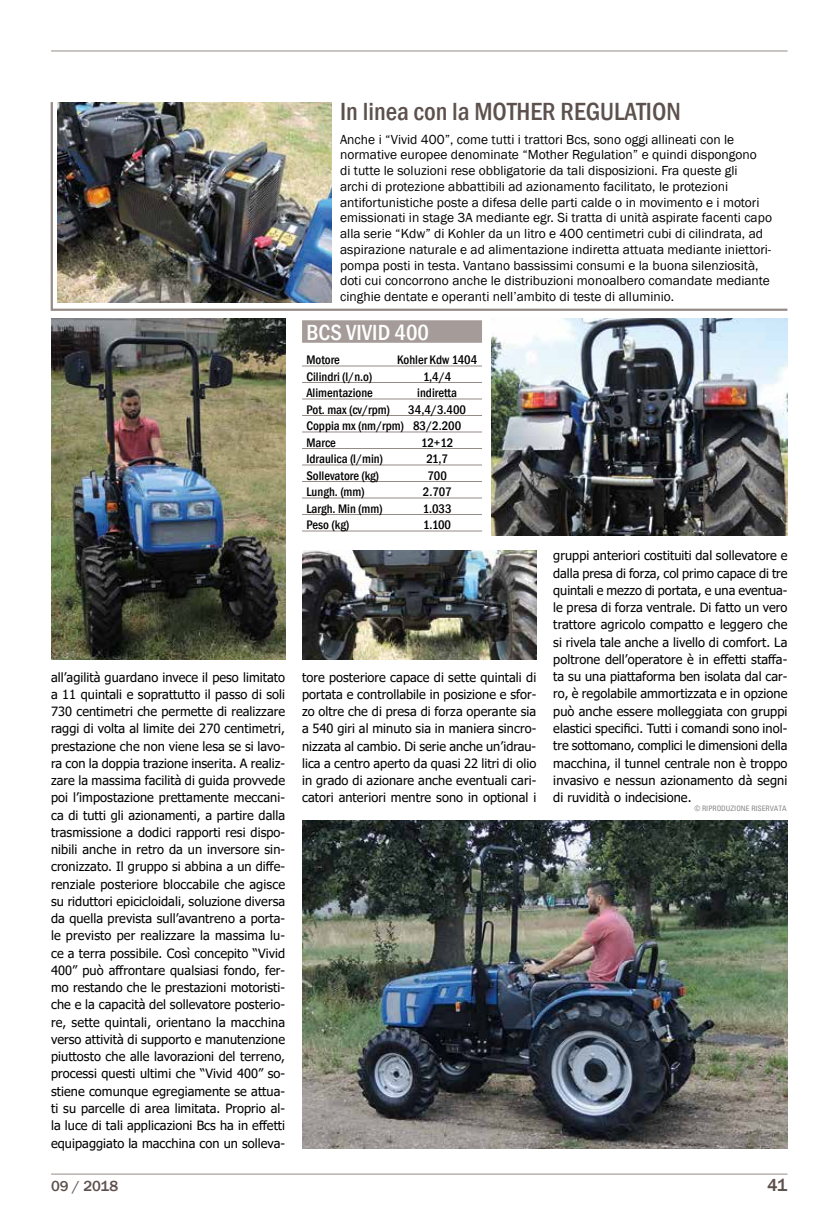
<style>
.page{position:relative;width:830px;height:1212px;background:#fff}
.page>*{position:absolute;margin:0;border:0;box-sizing:border-box;transform-origin:0 0}
.t1{font:500 condensed 25.5px "Franklin Gothic";color:#5d514d}
.t2{font:500 condensed 22.5px "Franklin Gothic";color:#fff}
.t3{font:500 18px "Franklin Gothic";color:#5d514d}
.t4{font:500 15px "Franklin Gothic";color:#5d514d}
.t5{font:13.5px/15.8px "Franklin Gothic";color:#000}
.t6{font:12.75px/17.2px "Tahoma";letter-spacing:.005em;color:#000;text-align:justify}
.t7{font:500 condensed 12.75px/16.5px "Franklin Gothic";color:#000}
.t8{font:condensed 7.5px "Univers";color:#878787}
</style>
<div class="page">
<hr style="left:51px;top:51px;width:736px;height:1px;background:#958b87">
<hr style="left:51px;top:1174px;width:736px;height:1px;background:#958b87">
<svg style="left:50px;top:102px;width:738px;height:209px"></svg>
<div style="left:302px;top:320px;width:180px;height:23px;background:#a59c99"></div>
<hr style="left:302px;top:366px;width:180px;height:1px;background:#958b87">
<hr style="left:302px;top:382px;width:180px;height:1px;background:#958b87">
<hr style="left:302px;top:399px;width:180px;height:1px;background:#958b87">
<hr style="left:302px;top:415px;width:180px;height:1px;background:#958b87">
<hr style="left:302px;top:432px;width:180px;height:1px;background:#958b87">
<hr style="left:302px;top:448px;width:180px;height:1px;background:#958b87">
<hr style="left:302px;top:465px;width:180px;height:1px;background:#958b87">
<hr style="left:302px;top:481px;width:180px;height:1px;background:#958b87">
<hr style="left:302px;top:498px;width:180px;height:1px;background:#958b87">
<hr style="left:302px;top:514px;width:180px;height:1px;background:#958b87">
<hr style="left:302px;top:531px;width:180px;height:1px;background:#958b87">
<img style="left:57px;top:102px;width:274px;height:201px">
<img style="left:302px;top:821px;width:485px;height:327px">
<img style="left:51px;top:318px;width:234px;height:341px">
<img style="left:302px;top:551px;width:234px;height:108px">
<img style="left:491px;top:319px;width:296px;height:216px">
<p class="t1" style="left:340px;top:95px;width:342px">In linea con la MOTHER REGULATION</p>
<p class="t5" style="left:340px;top:131px;width:433px">Anche i “Vivid 400”, come tutti i trattori Bcs, sono oggi allineati con le normative europee denominate “Mother Regulation” e quindi dispongono<br>di tutte le soluzioni rese obbligatorie da tali disposizioni. Fra queste gli<br>archi di protezione abbattibili ad azionamento facilitato, le protezioni antifortunistiche poste a difesa delle parti calde o in movimento e i motori emissionati in stage 3A mediante egr. Si tratta di unità aspirate facenti capo alla serie “Kdw” di Kohler da un litro e 400 centimetri cubi di cilindrata, ad aspirazione naturale e ad alimentazione indiretta attuata mediante iniettori&shy;pompa posti in testa. Vantano bassissimi consumi e la buona silenziosità, doti cui concorrono anche le distribuzioni monoalbero comandate mediante cinghie dentate e operanti nell’ambito di teste di alluminio.</p>
<p class="t2" style="left:306px;top:318px;width:124px">BCS VIVID 400</p>
<p class="t7" style="left:306px;top:352px;width:35px">Motore</p>
<p class="t7" style="left:397px;top:352px;width:82px">Kohler Kdw 1404</p>
<p class="t7" style="left:306px;top:368px;width:68px">Cilindri (l/n.o)</p>
<p class="t7" style="left:423px;top:368px;width:30px">1,4/4</p>
<p class="t7" style="left:306px;top:385px;width:68px">Alimentazione</p>
<p class="t7" style="left:417px;top:385px;width:41px">indiretta</p>
<p class="t7" style="left:306px;top:401px;width:85px">Pot. max (cv/rpm)</p>
<p class="t7" style="left:306px;top:401px;width:161px;text-indent:102px">34,4/3.400<br>Coppia mx (nm/rpm) 83/2.200<br>Marce</p>
<p class="t7" style="left:421px;top:434px;width:34px">12+12</p>
<p class="t7" style="left:306px;top:451px;width:78px">Idraulica (l/min)</p>
<p class="t7" style="left:426px;top:451px;width:23px">21,7</p>
<p class="t7" style="left:306px;top:467px;width:74px">Sollevatore (kg)</p>
<p class="t7" style="left:427px;top:467px;width:21px">700</p>
<p class="t7" style="left:306px;top:484px;width:60px">Lungh. (mm)</p>
<p class="t7" style="left:422px;top:484px;width:30px">2.707</p>
<p class="t7" style="left:306px;top:500px;width:78px">Largh. Min (mm)</p>
<p class="t7" style="left:422px;top:500px;width:30px">1.033</p>
<p class="t7" style="left:306px;top:517px;width:44px">Peso (kg)</p>
<p class="t7" style="left:423px;top:517px;width:29px">1.100</p>
<p class="t6" style="left:51px;top:669px;width:235px">all’agilità guardano invece il peso limitato a 11 quintali e soprattutto il passo di soli 730 centimetri che permette di realizzare raggi di volta al limite dei 270 centimetri, prestazione che non viene lesa se si lavo&shy;ra con la doppia trazione inserita. A realiz&shy;zare la massima facilità di guida provvede poi l’impostazione prettamente meccani&shy;ca di tutti gli azionamenti, a partire dalla trasmissione a dodici rapporti resi dispo&shy;nibili anche in retro da un inversore sin&shy;cronizzato. Il gruppo si abbina a un diffe&shy;renziale posteriore bloccabile che agisce su riduttori epicicloidali, soluzione diversa da quella prevista sull’avantreno a porta&shy;le previsto per realizzare la massima lu&shy;ce a terra possibile. Così concepito “Vivid 400” può affrontare qualsiasi fondo, fer&shy;mo restando che le prestazioni motoristi&shy;che e la capacità del sollevatore posterio&shy;re, sette quintali, orientano la macchina verso attività di supporto e manutenzione piuttosto che alle lavorazioni del terreno, processi questi ultimi che “Vivid 400” so&shy;stiene comunque egregiamente se attua&shy;ti su parcelle di area limitata. Proprio al&shy;la luce di tali applicazioni Bcs ha in effetti equipaggiato la macchina con un solleva-</p>
<p class="t6" style="left:302px;top:669px;width:236px">tore posteriore capace di sette quintali di portata e controllabile in posizione e sfor&shy;zo oltre che di presa di forza operante sia a 540 giri al minuto sia in maniera sincro&shy;nizzata al cambio. Di serie anche un’idrau&shy;lica a centro aperto da quasi 22 litri di olio in grado di azionare anche eventuali cari&shy;catori anteriori mentre sono in optional i</p>
<p class="t6" style="left:553px;top:548px;width:235px">gruppi anteriori costituiti dal sollevatore e dalla presa di forza, col primo capace di tre quintali e mezzo di portata, e una eventua&shy;le presa di forza ventrale. Di fatto un vero trattore agricolo compatto e leggero che si rivela tale anche a livello di comfort. La poltrone dell’operatore è in effetti staffa&shy;ta su una piattaforma ben isolata dal car&shy;ro, è regolabile ammortizzata e in opzione può anche essere molleggiata con gruppi elastici specifici. Tutti i comandi sono inol&shy;tre sottomano, complici le dimensioni della macchina, il tunnel centrale non è troppo invasivo e nessun azionamento dà segni di ruvidità o indecisione.</p>
<p class="t8" style="left:694px;top:804px;width:94px">© RIPRODUZIONE RISERVATA</p>
<p class="t4" style="left:51px;top:1176px;width:69px">09 / 2018</p>
<p class="t3" style="left:766px;top:1173px;width:22px">41</p>
</div>
